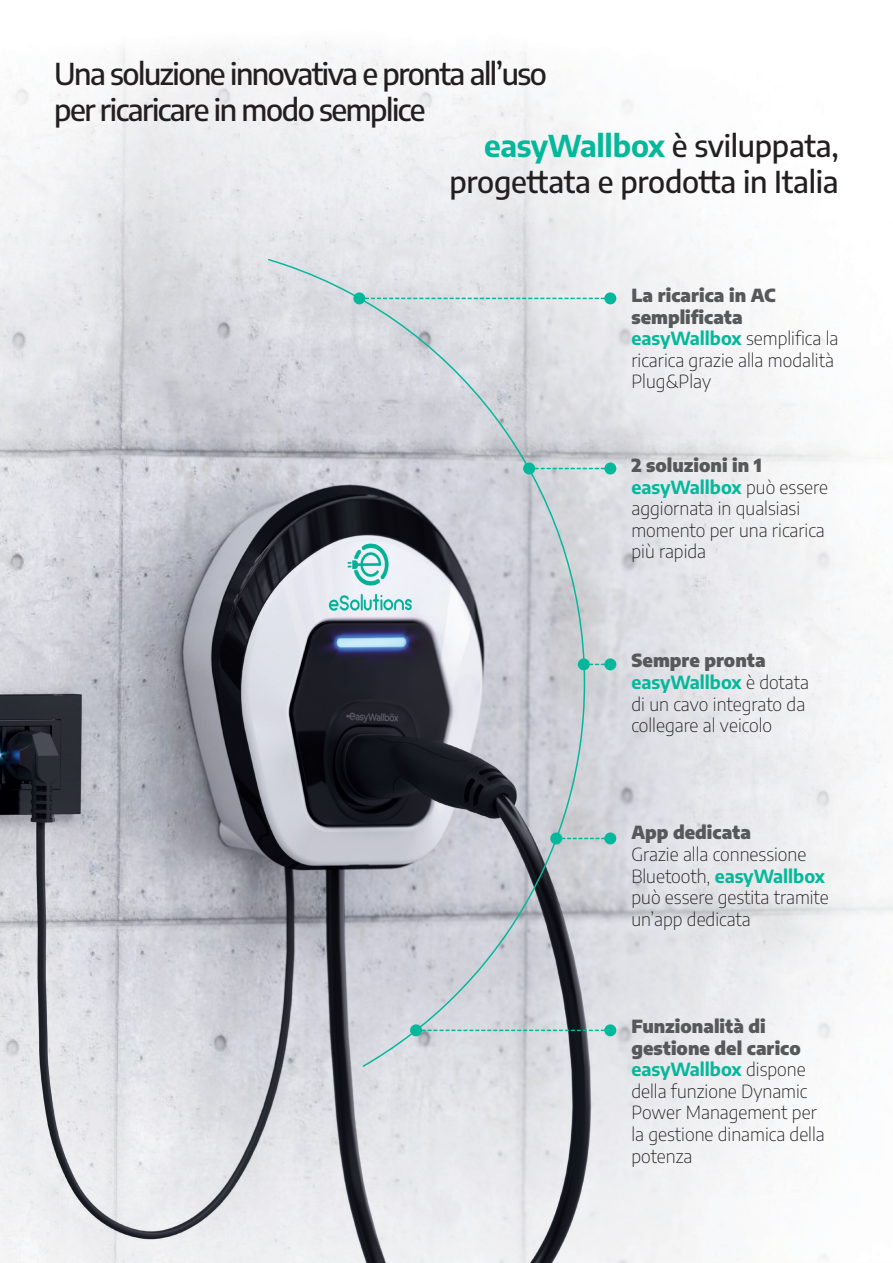
<style>
.page{position:relative;width:893px;height:1263px;background:#fff}
.page>*{position:absolute;margin:0;border:0;box-sizing:border-box;transform-origin:0 0}
.t1{font:500 30px "Encode Sans";letter-spacing:-.05em;color:#231f20}
.t2{font:500 30px "Encode Sans";letter-spacing:-.01em;color:#231f20}
.t3{font:200 18px/21.6px "Encode Sans";color:#231f20}
.t4{font:900 18px "Encode Sans";color:#57585a}
.s1{font-weight:700;color:#05b89b}
.s2{font-weight:900;color:#57585a}
</style>
<div class="page">
<img style="left:0;top:42px;width:893px;height:1221px">
<svg style="left:586px;top:298px;width:18px;height:1px"></svg>
<div style="left:604px;top:292px;width:12px;height:12px;background:#05b89b;border-radius:50%"></div>
<svg style="left:586px;top:838px;width:18px;height:1px"></svg>
<div style="left:604px;top:832px;width:12px;height:12px;background:#05b89b;border-radius:50%"></div>
<svg style="left:590px;top:664px;width:14px;height:1px"></svg>
<svg style="left:578px;top:658px;width:12px;height:12px"></svg>
<div style="left:604px;top:658px;width:12px;height:12px;background:#05b89b;border-radius:50%"></div>
<svg style="left:586px;top:468px;width:18px;height:1px"></svg>
<div style="left:604px;top:462px;width:12px;height:12px;background:#05b89b;border-radius:50%"></div>
<svg style="left:586px;top:1029px;width:18px;height:2px"></svg>
<div style="left:604px;top:1024px;width:12px;height:12px;background:#05b89b;border-radius:50%"></div>
<svg style="left:267px;top:258px;width:319px;height:810px;background:#a6a9b1"></svg>
<h1 class="t1" style="left:54px;top:53px;width:494px">Una soluzione innovativa e pronta all’uso</h1>
<h1 class="t1" style="left:54px;top:89px;width:373px">per ricaricare in modo semplice</h1>
<h1 class="t2" style="left:484px;top:125px;width:356px"><span class="s1">easyWallbox</span> è sviluppata,</h1>
<h1 class="t2" style="left:449px;top:161px;width:391px">progettata e prodotta in Italia</h1>
<p class="t3" style="left:631px;top:284px;width:208px"><span class="s2">La ricarica in AC semplificata </span><span class="s1">easyWallbox</span> semplifica la ricarica grazie alla modalità<br>Plug&amp;Play</p>
<p class="t3" style="left:631px;top:454px;width:198px"><span class="s2">2 soluzioni in 1 </span><span class="s1">easyWallbox</span> può essere aggiornata in qualsiasi momento per una ricarica più rapida</p>
<p class="t3" style="left:631px;top:649px;width:179px"><span class="s2">Sempre pronta </span><span class="s1">easyWallbox</span> è dotata di un cavo integrato da collegare al veicolo</p>
<p class="t4" style="left:631px;top:820px;width:121px">App dedicata</p>
<p class="t3" style="left:631px;top:843px;width:199px">Grazie alla connessione<br>Bluetooth, <span class="s1">easyWallbox </span>può essere gestita tramite un’app dedicata</p>
<p class="t3" style="left:631px;top:1015px;width:195px"><span class="s2">Funzionalità di gestione del carico </span><span class="s1">easyWallbox</span> dispone della funzione Dynamic<br>Power Management per la gestione dinamica della potenza</p>
</div>
